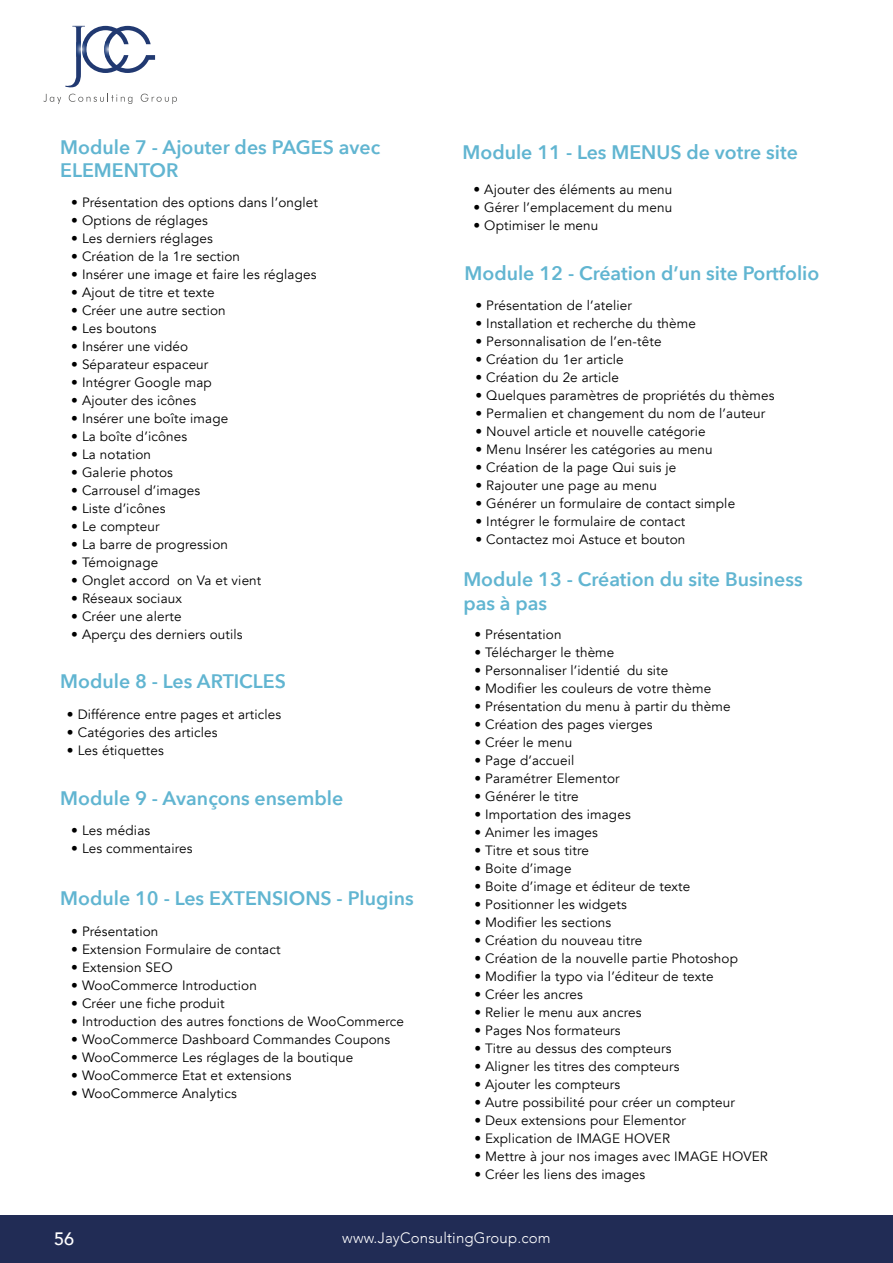
<style>
.page{position:relative;width:893px;height:1263px;background:#fff}
.page>*{position:absolute;margin:0;border:0;box-sizing:border-box;transform-origin:0 0}
.t1{font:600 19.5px/23.4px "Avenir Next";color:#61b5d1}
.t2{font:500 18px "Avenir";color:#fff}
.t3{font:300 15px "Avenir";letter-spacing:.01em;color:#fff}
.t4{font:13.5px "Avenir";letter-spacing:.01em;color:#000}
</style>
<div class="page">
<div style="left:0;top:1215px;width:893px;height:48px;background:#212c55"></div>
<svg style="left:43px;top:26px;width:134px;height:78px"></svg>
<h1 class="t1" style="left:60px;top:135px;width:322px">Module 7 - Ajouter des PAGES avec<br>ELEMENTOR</h1>
<p class="t4" style="left:71px;top:194px;width:248px">• Présentation des options dans l’onglet</p>
<p class="t4" style="left:71px;top:212px;width:138px">• Options de réglages</p>
<p class="t4" style="left:71px;top:230px;width:143px">• Les derniers réglages</p>
<p class="t4" style="left:71px;top:248px;width:170px">• Création de la 1re section</p>
<p class="t4" style="left:71px;top:266px;width:247px">• Insérer une image et faire les réglages</p>
<p class="t4" style="left:71px;top:284px;width:145px">• Ajout de titre et texte</p>
<p class="t4" style="left:71px;top:302px;width:156px">• Créer une autre section</p>
<p class="t4" style="left:71px;top:320px;width:87px">• Les boutons</p>
<p class="t4" style="left:71px;top:338px;width:119px">• Insérer une vidéo</p>
<p class="t4" style="left:71px;top:356px;width:139px">• Séparateur espaceur</p>
<p class="t4" style="left:71px;top:374px;width:142px">• Intégrer Google map</p>
<p class="t4" style="left:71px;top:392px;width:127px">• Ajouter des icônes</p>
<p class="t4" style="left:71px;top:410px;width:159px">• Insérer une boîte image</p>
<p class="t4" style="left:71px;top:428px;width:117px">• La boîte d’icônes</p>
<p class="t4" style="left:71px;top:446px;width:81px">• La notation</p>
<p class="t4" style="left:71px;top:464px;width:103px">• Galerie photos</p>
<p class="t4" style="left:71px;top:482px;width:131px">• Carrousel d’images</p>
<p class="t4" style="left:71px;top:500px;width:96px">• Liste d’icônes</p>
<p class="t4" style="left:71px;top:518px;width:90px">• Le compteur</p>
<p class="t4" style="left:71px;top:536px;width:158px">• La barre de progression</p>
<p class="t4" style="left:71px;top:554px;width:89px">• Témoignage</p>
<p class="t4" style="left:71px;top:572px;width:192px">• Onglet accord on Va et vient</p>
<p class="t4" style="left:71px;top:590px;width:112px">• Réseaux sociaux</p>
<p class="t4" style="left:71px;top:608px;width:112px">• Créer une alerte</p>
<p class="t4" style="left:71px;top:626px;width:173px">• Aperçu des derniers outils</p>
<h1 class="t1" style="left:60px;top:669px;width:227px">Module 8 - Les ARTICLES</h1>
<p class="t4" style="left:67px;top:706px;width:216px">• Différence entre pages et articles</p>
<p class="t4" style="left:67px;top:724px;width:152px">• Catégories des articles</p>
<p class="t4" style="left:67px;top:742px;width:98px">• Les étiquettes</p>
<h1 class="t1" style="left:60px;top:786px;width:284px">Module 9 - Avançons ensemble</h1>
<p class="t4" style="left:71px;top:823px;width:81px">• Les médias</p>
<p class="t4" style="left:71px;top:841px;width:123px">• Les commentaires</p>
<h1 class="t1" style="left:60px;top:886px;width:355px">Module 10 - Les EXTENSIONS - Plugins</h1>
<p class="t4" style="left:71px;top:923px;width:89px">• Présentation</p>
<p class="t4" style="left:71px;top:941px;width:211px">• Extension Formulaire de contact</p>
<p class="t4" style="left:71px;top:959px;width:103px">• Extension SEO</p>
<p class="t4" style="left:71px;top:977px;width:187px">• WooCommerce Introduction</p>
<p class="t4" style="left:71px;top:995px;width:155px">• Créer une fiche produit</p>
<p class="t4" style="left:71px;top:1013px;width:334px">• Introduction des autres fonctions de WooCommerce</p>
<p class="t4" style="left:71px;top:1031px;width:321px">• WooCommerce Dashboard Commandes Coupons</p>
<p class="t4" style="left:71px;top:1049px;width:283px">• WooCommerce Les réglages de la boutique</p>
<p class="t4" style="left:71px;top:1067px;width:222px">• WooCommerce Etat et extensions</p>
<p class="t4" style="left:71px;top:1085px;width:167px">• WooCommerce Analytics</p>
<h1 class="t1" style="left:462px;top:140px;width:337px">Module 11 - Les MENUS de votre site</h1>
<p class="t4" style="left:473px;top:182px;width:200px">• Ajouter des éléments au menu</p>
<p class="t4" style="left:473px;top:200px;width:200px">• Gérer l’emplacement du menu</p>
<p class="t4" style="left:473px;top:218px;width:126px">• Optimiser le menu</p>
<h1 class="t1" style="left:464px;top:261px;width:356px">Module 12 - Création d’un site Portfolio</h1>
<p class="t4" style="left:475px;top:298px;width:158px">• Présentation de l’atelier</p>
<p class="t4" style="left:475px;top:316px;width:222px">• Installation et recherche du thème</p>
<p class="t4" style="left:475px;top:334px;width:188px">• Personnalisation de l’en-tête</p>
<p class="t4" style="left:475px;top:352px;width:150px">• Création du 1er article</p>
<p class="t4" style="left:475px;top:370px;width:145px">• Création du 2e article</p>
<p class="t4" style="left:475px;top:388px;width:300px">• Quelques paramètres de propriétés du thèmes</p>
<p class="t4" style="left:475px;top:406px;width:291px">• Permalien et changement du nom de l’auteur</p>
<p class="t4" style="left:475px;top:424px;width:232px">• Nouvel article et nouvelle catégorie</p>
<p class="t4" style="left:475px;top:442px;width:238px">• Menu Insérer les catégories au menu</p>
<p class="t4" style="left:475px;top:460px;width:202px">• Création de la page Qui suis je</p>
<p class="t4" style="left:475px;top:478px;width:183px">• Rajouter une page au menu</p>
<p class="t4" style="left:475px;top:496px;width:261px">• Générer un formulaire de contact simple</p>
<p class="t4" style="left:475px;top:514px;width:211px">• Intégrer le formulaire de contact</p>
<p class="t4" style="left:475px;top:532px;width:211px">• Contactez moi Astuce et bouton</p>
<h1 class="t1" style="left:463px;top:567px;width:341px">Module 13 - Création du site Business pas à pas</h1>
<p class="t4" style="left:474px;top:626px;width:89px">• Présentation</p>
<p class="t4" style="left:474px;top:644px;width:142px">• Télécharger le thème</p>
<p class="t4" style="left:474px;top:662px;width:196px">• Personnaliser l’identié du site</p>
<p class="t4" style="left:474px;top:680px;width:238px">• Modifier les couleurs de votre thème</p>
<p class="t4" style="left:474px;top:698px;width:258px">• Présentation du menu à partir du thème</p>
<p class="t4" style="left:474px;top:716px;width:180px">• Création des pages vierges</p>
<p class="t4" style="left:474px;top:734px;width:99px">• Créer le menu</p>
<p class="t4" style="left:474px;top:752px;width:102px">• Page d’accueil</p>
<p class="t4" style="left:474px;top:770px;width:147px">• Paramétrer Elementor</p>
<p class="t4" style="left:474px;top:788px;width:106px">• Générer le titre</p>
<p class="t4" style="left:474px;top:806px;width:158px">• Importation des images</p>
<p class="t4" style="left:474px;top:824px;width:125px">• Animer les images</p>
<p class="t4" style="left:474px;top:842px;width:116px">• Titre et sous titre</p>
<p class="t4" style="left:474px;top:860px;width:99px">• Boite d’image</p>
<p class="t4" style="left:474px;top:878px;width:218px">• Boite d’image et éditeur de texte</p>
<p class="t4" style="left:474px;top:896px;width:154px">• Positionner les widgets</p>
<p class="t4" style="left:474px;top:914px;width:138px">• Modifier les sections</p>
<p class="t4" style="left:474px;top:932px;width:170px">• Création du nouveau titre</p>
<p class="t4" style="left:474px;top:950px;width:265px">• Création de la nouvelle partie Photoshop</p>
<p class="t4" style="left:474px;top:968px;width:241px">• Modifier la typo via l’éditeur de texte</p>
<p class="t4" style="left:474px;top:986px;width:110px">• Créer les ancres</p>
<p class="t4" style="left:474px;top:1004px;width:169px">• Relier le menu aux ancres</p>
<p class="t4" style="left:474px;top:1022px;width:148px">• Pages Nos formateurs</p>
<p class="t4" style="left:474px;top:1040px;width:199px">• Titre au dessus des compteurs</p>
<p class="t4" style="left:474px;top:1058px;width:207px">• Aligner les titres des compteurs</p>
<p class="t4" style="left:474px;top:1076px;width:147px">• Ajouter les compteurs</p>
<p class="t4" style="left:474px;top:1094px;width:262px">• Autre possibilité pour créer un compteur</p>
<p class="t4" style="left:474px;top:1112px;width:213px">• Deux extensions pour Elementor</p>
<p class="t4" style="left:474px;top:1130px;width:197px">• Explication de IMAGE HOVER</p>
<p class="t4" style="left:474px;top:1148px;width:295px">• Mettre à jour nos images avec IMAGE HOVER</p>
<p class="t4" style="left:474px;top:1166px;width:172px">• Créer les liens des images</p>
<h2 class="t2" style="left:54px;top:1223px;width:22px">56</h2>
<p class="t3" style="left:342px;top:1229px;width:210px">www.JayConsultingGroup.com</p>
</div>
